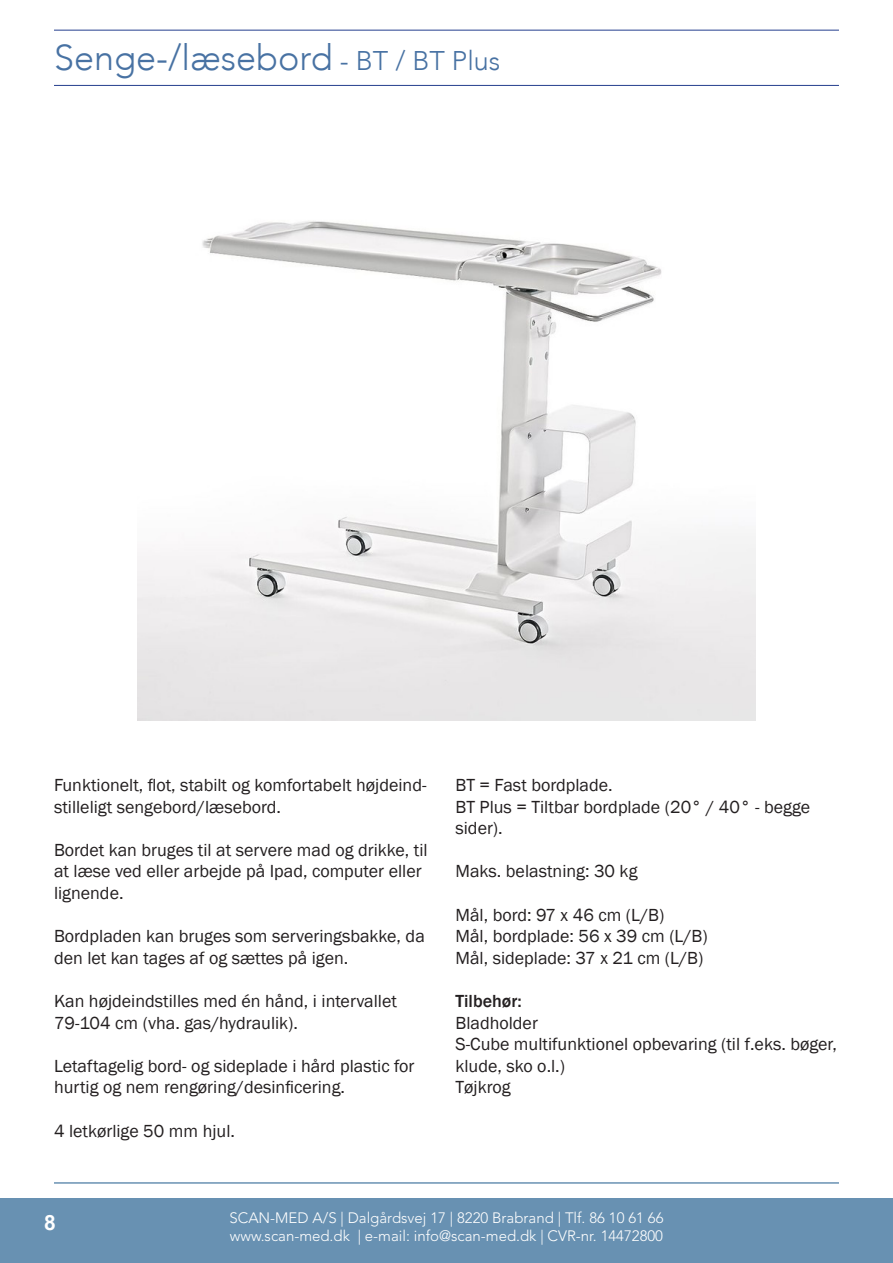
<style>
.page{position:relative;width:893px;height:1263px;background:#fff}
.page>*{position:absolute;margin:0;border:0;box-sizing:border-box;transform-origin:0 0}
.t1{font:300 36px "Avenir LT";color:#4872a3}
.t2{font:700 21px "Arial";color:#fff}
.Beskrivelse_-_oversk{font:18px/21.6px "Franklin Gothic";color:#231f20}
.Beskrivelse_-_oversk-2{font:500 18px "Franklin Gothic";color:#231f20}
.t3{font:300 15px/18px "Avenir LT Std";color:#fff}
.s1{font-size:27px}
</style>
<div class="page">
<div style="left:0;top:1198px;width:893px;height:65px;background:#6891b2"></div>
<hr style="left:54px;top:1182px;width:785px;height:2px;background:#3b709b">
<hr style="left:54px;top:30px;width:785px;height:1px;background:#253f8e">
<hr style="left:54px;top:85px;width:785px;height:1px;background:#253f8e">
<img style="left:137px;top:221px;width:619px;height:499px">
<p class="t1" style="left:54px;top:36px;width:448px">Senge-/læsebord <span class="s1">- BT / BT Plus</span></p>
<p class="Beskrivelse_-_oversk" style="left:54px;top:775px;width:374px">Funktionelt, flot, stabilt og komfortabelt højdeind&shy;stilleligt sengebord/læsebord.</p>
<p class="Beskrivelse_-_oversk" style="left:54px;top:839px;width:375px">Bordet kan bruges til at servere mad og drikke, til at læse ved eller arbejde på Ipad, computer eller lignende.</p>
<p class="Beskrivelse_-_oversk" style="left:54px;top:926px;width:372px">Bordpladen kan bruges som serveringsbakke, da den let kan tages af og sættes på igen.</p>
<p class="Beskrivelse_-_oversk" style="left:54px;top:991px;width:344px">Kan højdeindstilles med én hånd, i intervallet</p>
<p class="Beskrivelse_-_oversk" style="left:54px;top:1012px;width:246px">79-104 cm (vha. gas/hydraulik).</p>
<p class="Beskrivelse_-_oversk" style="left:54px;top:1055px;width:362px">Letaftagelig bord- og sideplade i hård plastic for hurtig og nem rengøring/desinficering.</p>
<p class="Beskrivelse_-_oversk" style="left:54px;top:1120px;width:182px">4 letkørlige 50 mm hjul.</p>
<p class="Beskrivelse_-_oversk" style="left:455px;top:775px;width:159px">BT = Fast bordplade.</p>
<p class="Beskrivelse_-_oversk" style="left:455px;top:796px;width:356px">BT Plus = Tiltbar bordplade (20° / 40° - begge sider).</p>
<p class="Beskrivelse_-_oversk" style="left:455px;top:861px;width:184px">Maks. belastning: 30 kg</p>
<p class="Beskrivelse_-_oversk" style="left:455px;top:904px;width:210px">Mål, bord: 97 x 46 cm (L/B)</p>
<p class="Beskrivelse_-_oversk" style="left:455px;top:926px;width:254px">Mål, bordplade: 56 x 39 cm (L/B)</p>
<p class="Beskrivelse_-_oversk" style="left:455px;top:947px;width:249px">Mål, sideplade: 37 x 21 cm (L/B)</p>
<p class="Beskrivelse_-_oversk-2" style="left:455px;top:990px;width:68px">Tilbehør:</p>
<p class="Beskrivelse_-_oversk" style="left:455px;top:1012px;width:84px">Bladholder</p>
<p class="Beskrivelse_-_oversk" style="left:455px;top:1034px;width:383px">S-Cube multifunktionel opbevaring (til f.eks. bøger, klude, sko o.l.)</p>
<p class="Beskrivelse_-_oversk" style="left:455px;top:1077px;width:57px">Tøjkrog</p>
<p class="t2" style="left:44px;top:1207px;width:13px">8</p>
<p class="t3" style="left:229px;top:1209px;width:436px">SCAN-MED A/S | Dalgårdsvej 17 | 8220 Brabrand | Tlf. 86 10 61 66 www.scan-med.dk | e-mail: info@scan-med.dk | CVR-nr. 14472800</p>
</div>
